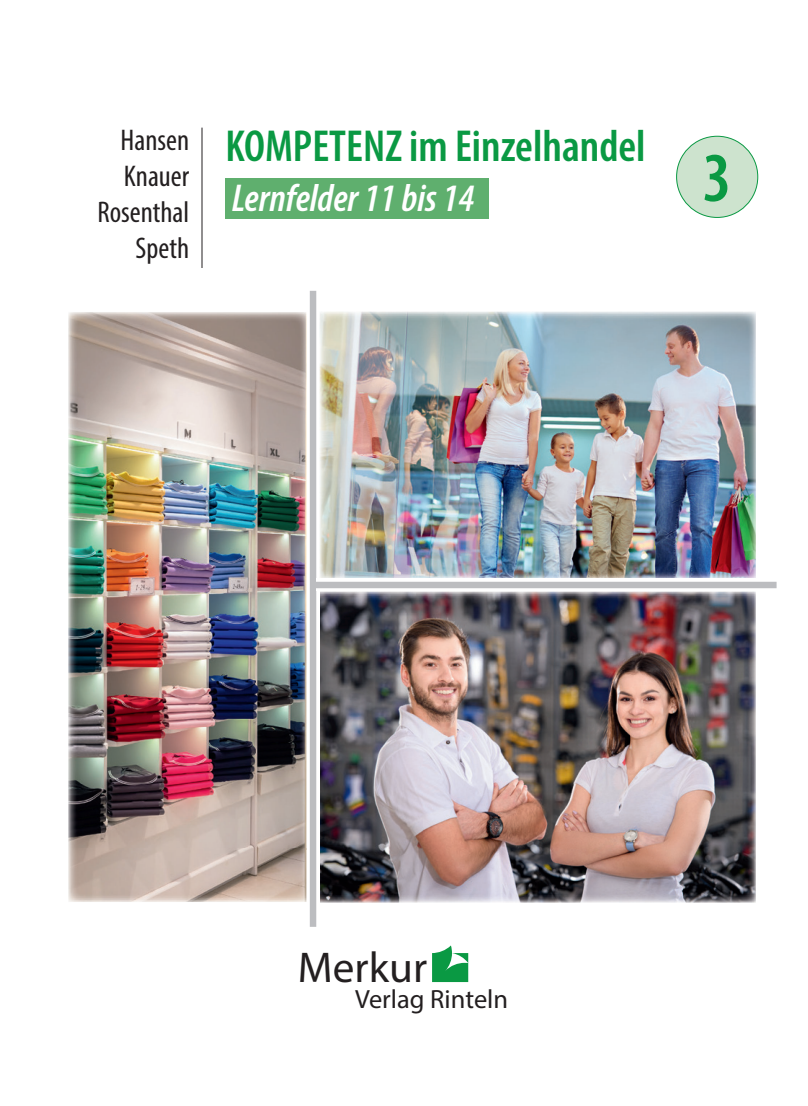
<style>
.page{position:relative;width:808px;height:1106px;background:#fff}
.page>*{position:absolute;margin:0;border:0;box-sizing:border-box;transform-origin:0 0}
.t1{font:600 condensed 70.5px "Myriad Pro";color:#0a9943}
.t2{font:600 condensed 45px "Myriad Pro";color:#0a9943}
.t3{font:43.2px "Myriad Pro";letter-spacing:.005em;color:#231f20}
.t4{font:italic 600 condensed 39px "Myriad Pro";color:#fff}
.t5{font:condensed 30px/36px "Myriad Pro";color:#231f20;text-align:right}
.t6{font:26.4px "Myriad Pro";color:#231f20}
</style>
<div class="page">
<svg style="left:432px;top:945px;width:36px;height:37px"></svg>
<hr style="left:202px;top:128px;width:1px;height:140px;background:#231f20">
<div style="left:676px;top:136px;width:82px;height:81px;background:#cde3ce;border-radius:50%"></div>
<div style="left:676px;top:136px;width:82px;height:82px;border:1px solid #0a9943;border-radius:50%"></div>
<img style="left:68px;top:312px;width:239px;height:590px">
<img style="left:320px;top:591px;width:436px;height:311px">
<svg style="left:309px;top:291px;width:8px;height:635px"></svg>
<div style="left:310px;top:291px;width:6px;height:635px;background:#bcbdc0"></div>
<svg style="left:316px;top:578px;width:460px;height:13px"></svg>
<div style="left:313px;top:582px;width:463px;height:6px;background:#bcbdc0"></div>
<img style="left:320px;top:312px;width:436px;height:266px">
<img style="left:319px;top:312px;width:1px;height:266px">
<div style="left:225px;top:179px;width:264px;height:40px;background:#5faf6e"></div>
<p class="t5" style="left:97px;top:124px;width:93px">Hansen<br>Knauer<br>Rosenthal<br>Speth</p>
<h2 class="t2" style="left:225px;top:129px;width:422px">KOMPETENZ im Einzelhandel</h2>
<h3 class="t4" style="left:232px;top:175px;width:244px">Lernfelder 11 bis 14</h3>
<h1 class="t1" style="left:703px;top:150px;width:30px">3</h1>
<h3 class="t3" style="left:298px;top:942px;width:131px">Merkur</h3>
<p class="t6" style="left:355px;top:984px;width:154px">Verlag Rinteln</p>
</div>
